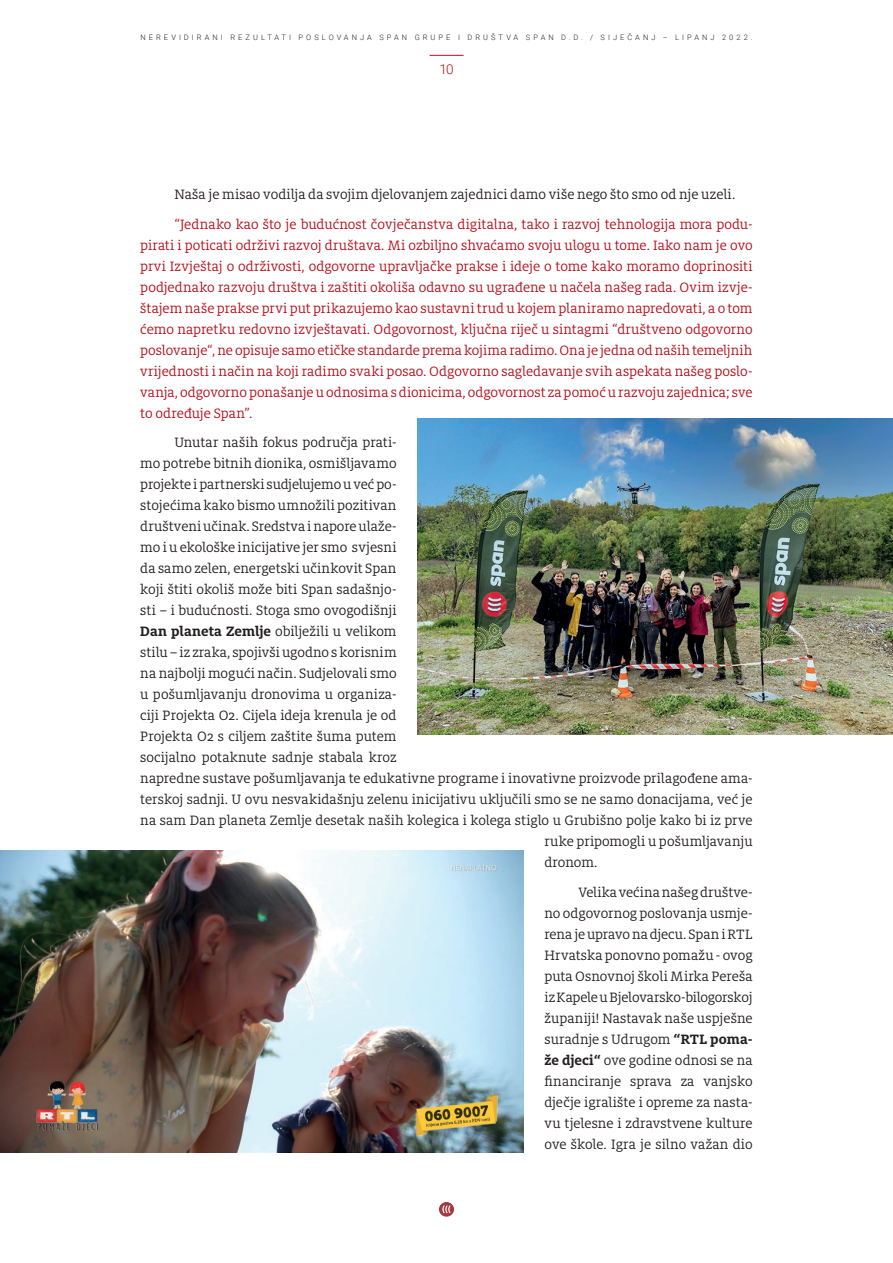
<style>
.page{position:relative;width:893px;height:1263px;background:#fff}
.page>*{position:absolute;margin:0;border:0;box-sizing:border-box;transform-origin:0 0}
.t1{font:15px/21px "FF Milo Slab";letter-spacing:-.025em;color:#231f20;text-align:justify}
.t2{font:15px/21px "FF Milo Slab";letter-spacing:-.025em;color:#b50e1a;text-align:justify}
.t3{font:15px "FF Milo Slab";color:#231f20}
.t4{font:15px "FF Milo Slab";letter-spacing:.005em;color:#231f20}
.t5{font:300 13.5px "Roboto";color:#b50e1a}
.t6{font:300 7.5px "Roboto";letter-spacing:.4em;color:#231f20}
.s1{font-weight:700}
</style>
<div class="page">
<hr style="left:430px;top:55px;width:34px;height:1px;background:#b50e1a">
<svg style="left:439px;top:1202px;width:15px;height:15px"></svg>
<svg style="left:442px;top:1205px;width:9px;height:8px"></svg>
<img style="left:0;top:851px;width:523px;height:301px">
<img style="left:418px;top:418px;width:475px;height:316px">
<p class="t6" style="left:140px;top:32px;width:614px">NEREVIDIRANI REZULTATI POSLOVANJA SPAN GRUPE I DRUŠTVA SPAN D.D. / SIJEČANJ – LIPANJ 2022.</p>
<p class="t5" style="left:439px;top:60px;width:16px">10</p>
<p class="t1" style="left:174px;top:184px;width:562px">Naša je misao vodilja da svojim djelovanjem zajednici damo više nego što smo od nje uzeli.</p>
<p class="t2" style="left:140px;top:213px;width:614px;text-indent:34px">“Jednako kao što je budućnost čovječanstva digitalna, tako i razvoj tehnologija mora podu&shy;pirati i poticati održivi razvoj društava. Mi ozbiljno shvaćamo svoju ulogu u tome. Iako nam je ovo prvi Izvještaj o održivosti, odgovorne upravljačke prakse i ideje o tome kako moramo doprinositi podjednako razvoju društva i zaštiti okoliša odavno su ugrađene u načela našeg rada. Ovim izvje&shy;štajem naše prakse prvi put prikazujemo kao sustavni trud u kojem planiramo napredovati, a o tom ćemo napretku redovno izvještavati. Odgovornost, ključna riječ u sintagmi “društveno odgovorno poslovanje“, ne opisuje samo etičke standarde prema kojima radimo. Ona je jedna od naših temeljnih vrijednosti i način na koji radimo svaki posao. Odgovorno sagledavanje svih aspekata našeg poslo&shy;vanja, odgovorno ponašanje u odnosima s dionicima, odgovornost za pomoć u razvoju zajednica; sve to određuje Span”.</p>
<p class="t1" style="left:174px;top:432px;width:224px">Unutar naših fokus područja prati-</p>
<p class="t1" style="left:140px;top:453px;width:258px">mo potrebe bitnih dionika, osmišljavamo</p>
<p class="t1" style="left:140px;top:474px;width:258px">projekte i partnerski sudjelujemo u već po-</p>
<p class="t1" style="left:140px;top:495px;width:258px">stojećima kako bismo umnožili pozitivan</p>
<p class="t1" style="left:140px;top:516px;width:258px">društveni učinak. Sredstva i napore ulaže-</p>
<p class="t1" style="left:140px;top:537px;width:258px">mo i u ekološke inicijative jer smo svjesni</p>
<p class="t1" style="left:140px;top:558px;width:258px">da samo zelen, energetski učinkovit Span</p>
<p class="t1" style="left:140px;top:579px;width:258px">koji štiti okoliš može biti Span sadašnjo-</p>
<p class="t1" style="left:140px;top:600px;width:258px">sti – i budućnosti. Stoga smo ovogodišnji</p>
<p class="t1" style="left:140px;top:621px;width:258px"><span class="s1">Dan planeta Zemlje</span> obilježili u velikom</p>
<p class="t1" style="left:140px;top:642px;width:258px">stilu – iz zraka, spojivši ugodno s korisnim</p>
<p class="t4" style="left:140px;top:664px;width:258px">na najbolji mogući način. Sudjelovali smo</p>
<p class="t1" style="left:140px;top:684px;width:258px">u pošumljavanju dronovima u organiza-</p>
<p class="t1" style="left:140px;top:705px;width:258px">ciji Projekta O2. Cijela ideja krenula je od</p>
<p class="t1" style="left:140px;top:726px;width:258px">Projekta O2 s ciljem zaštite šuma putem</p>
<p class="t1" style="left:140px;top:747px;width:258px">socijalno potaknute sadnje stabala kroz</p>
<p class="t1" style="left:140px;top:768px;width:614px">napredne sustave pošumljavanja te edukativne programe i inovativne proizvode prilagođene ama-</p>
<p class="t1" style="left:140px;top:789px;width:614px">terskoj sadnji. U ovu nesvakidašnju zelenu inicijativu uključili smo se ne samo donacijama, već je</p>
<p class="t3" style="left:140px;top:811px;width:614px">na sam Dan planeta Zemlje desetak naših kolegica i kolega stiglo u Grubišno polje kako bi iz prve</p>
<p class="t1" style="left:544px;top:831px;width:210px">ruke pripomogli u pošumljavanju</p>
<p class="t1" style="left:544px;top:852px;width:55px">dronom.</p>
<p class="t1" style="left:544px;top:881px;width:210px;text-indent:34px">Velika većina našeg društve&shy;no odgovornog poslovanja usmje&shy;rena je upravo na djecu. Span i RTL Hrvatska ponovno pomažu - ovog puta Osnovnoj školi Mirka Pereša iz Kapele u Bjelovarsko-bilogorskoj županiji! Nastavak naše uspješne suradnje s Udrugom <span class="s1">“RTL poma&shy;že djeci“</span> ove godine odnosi se na financiranje sprava za vanjsko dječje igralište i opreme za nasta&shy;vu tjelesne i zdravstvene kulture ove škole. Igra je silno važan dio</p>
</div>
